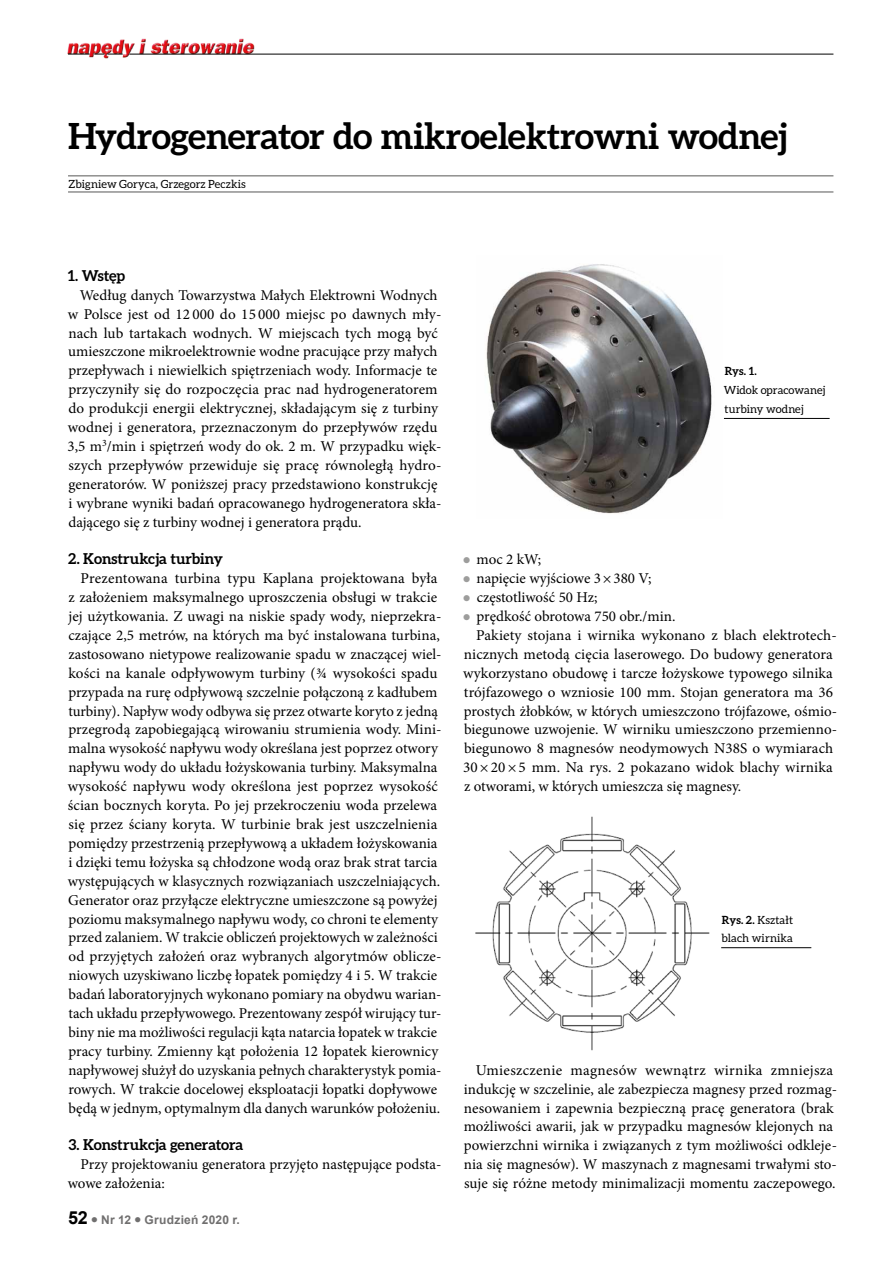
<style>
.page{position:relative;width:893px;height:1263px;background:#fff}
.page>*{position:absolute;margin:0;border:0;box-sizing:border-box;transform-origin:0 0}
.t1{font:700 36px "Aleo";letter-spacing:-.02em;color:#000}
.t2{font:15px/18.9px "Minion Pro";color:#000}
.t3{font:700 15px "Aleo";letter-spacing:-.005em;color:#000}
.t4{font:700 12px "Arial";letter-spacing:.02em;color:#706f6f}
.t5{font:11.25px/18.9px "Aleo";letter-spacing:.005em;color:#000}
.t6{font:700 11.25px "Aleo";color:#000}
.s1{font-size:18px;color:#000}
.s2{font-weight:700}
</style>
<div class="page">
<img style="left:67px;top:38px;width:190px;height:21px">
<hr style="left:129px;top:54px;width:704px;height:1px;background:#000">
<svg style="left:68px;top:54px;width:55px;height:1px"></svg>
<hr style="left:68px;top:176px;width:765px;height:1px;background:#575756">
<hr style="left:68px;top:192px;width:765px;height:1px;background:#575756">
<hr style="left:724px;top:418px;width:106px;height:1px;background:#000">
<hr style="left:721px;top:947px;width:90px;height:1px;background:#000">
<img style="left:486px;top:264px;width:226px;height:250px">
<img style="left:475px;top:816px;width:235px;height:235px">
<h1 class="t1" style="left:68px;top:115px;width:721px">Hydrogenerator do mikroelektrowni wodnej</h1>
<p class="t5" style="left:68px;top:174px;width:179px">Zbigniew Goryca, Grzegorz Peczkis</p>
<p class="t3" style="left:68px;top:267px;width:59px">1. Wstęp</p>
<p class="t2" style="left:68px;top:286px;width:375px;text-indent:12px">Według danych Towarzystwa Małych Elektrowni Wodnych w Polsce jest od 12 000 do 15 000 miejsc po dawnych mły&shy;nach lub tartakach wodnych. W miejscach tych mogą być umieszczone mikroelektrownie wodne pracujące przy małych przepływach i niewielkich spiętrzeniach wody. Informacje te przyczyniły się do rozpoczęcia prac nad hydrogeneratorem do produkcji energii elektrycznej, składającym się z turbiny wodnej i generatora, przeznaczonym do przepływów rzędu 3,5 m<sup>3</sup>/min i spiętrzeń wody do ok. 2 m. W przypadku więk&shy;szych przepływów przewiduje się pracę równoległą hydro&shy;generatorów. W poniższej pracy przedstawiono konstrukcję i wybrane wyniki badań opracowanego hydrogeneratora skła&shy;dającego się z turbiny wodnej i generatora prądu.</p>
<p class="t3" style="left:68px;top:550px;width:156px">2. Konstrukcja turbiny</p>
<p class="t2" style="left:68px;top:569px;width:375px;text-align:center">Prezentowana turbina typu Kaplana projektowana była<br>z założeniem maksymalnego uproszczenia obsługi w trakcie jej użytkowania. Z uwagi na niskie spady wody, nieprzekra&shy;czające 2,5 metrów, na których ma być instalowana turbina, zastosowano nietypowe realizowanie spadu w znaczącej wiel&shy;kości na kanale odpływowym turbiny (¾ wysokości spadu przypada na rurę odpływową szczelnie połączoną z kadłubem turbiny). Napływ wody odbywa się przez otwarte koryto z jedną przegrodą zapobiegającą wirowaniu strumienia wody. Mini&shy;malna wysokość napływu wody określana jest poprzez otwory napływu wody do układu łożyskowania turbiny. Maksymalna wysokość napływu wody określona jest poprzez wysokość ścian bocznych koryta. Po jej przekroczeniu woda przelewa się przez ściany koryta. W turbinie brak jest uszczelnienia pomiędzy przestrzenią przepływową a układem łożyskowania i dzięki temu łożyska są chłodzone wodą oraz brak strat tarcia występujących w klasycznych rozwiązaniach uszczelniających.<br>Generator oraz przyłącze elektryczne umieszczone są powyżej poziomu maksymalnego napływu wody, co chroni te elementy przed zalaniem. W trakcie obliczeń projektowych w zależności od przyjętych założeń oraz wybranych algorytmów oblicze&shy;niowych uzyskiwano liczbę łopatek pomiędzy 4 i 5. W trakcie badań laboratoryjnych wykonano pomiary na obydwu warian&shy;tach układu przepływowego. Prezentowany zespół wirujący tur&shy;biny nie ma możliwości regulacji kąta natarcia łopatek w trakcie pracy turbiny. Zmienny kąt położenia 12 łopatek kierownicy napływowej służył do uzyskania pełnych charakterystyk pomia&shy;rowych. W trakcie docelowej eksploatacji łopatki dopływowe będą w jednym, optymalnym dla danych warunków położeniu.</p>
<p class="t3" style="left:68px;top:1136px;width:176px">3. Konstrukcja generatora</p>
<p class="t2" style="left:68px;top:1155px;width:375px;text-indent:13px">Przy projektowaniu generatora przyjęto następujące podsta&shy;wowe założenia:</p>
<p class="t4" style="left:68px;top:1212px;width:173px"><span class="s1">52</span> ● Nr 12 ● Grudzień 2020 r.</p>
<p class="t6" style="left:725px;top:365px;width:33px">Rys. 1.</p>
<p class="t5" style="left:724px;top:381px;width:103px">Widok opracowanej turbiny wodnej</p>
<p class="t2" style="left:476px;top:550px;width:66px">moc 2 kW;</p>
<p class="t2" style="left:477px;top:569px;width:176px">napięcie wyjściowe 3×380 V;</p>
<p class="t2" style="left:477px;top:588px;width:122px">częstotliwość 50 Hz;</p>
<p class="t2" style="left:477px;top:607px;width:200px">prędkość obrotowa 750 obr./min.</p>
<p class="t2" style="left:476px;top:626px;width:362px">Pakiety stojana i wirnika wykonano z blach elektrotech-</p>
<p class="t2" style="left:464px;top:645px;width:370px">nicznych metodą cięcia laserowego. Do budowy generatora</p>
<p class="t2" style="left:463px;top:664px;width:371px">wykorzystano obudowę i tarcze łożyskowe typowego silnika</p>
<p class="t2" style="left:464px;top:682px;width:371px">trójfazowego o wzniosie 100 mm. Stojan generatora ma 36</p>
<p class="t2" style="left:464px;top:701px;width:375px">prostych żłobków, w których umieszczono trójfazowe, ośmio-</p>
<p class="t2" style="left:464px;top:720px;width:375px">biegunowe uzwojenie. W wirniku umieszczono przemienno-</p>
<p class="t2" style="left:464px;top:739px;width:371px">biegunowo 8 magnesów neodymowych N38S o wymiarach</p>
<p class="t2" style="left:463px;top:758px;width:371px">30×20×5 mm. Na rys. 2 pokazano widok blachy wirnika</p>
<p class="t2" style="left:464px;top:777px;width:279px">z otworami, w których umieszcza się magnesy.</p>
<p class="t5" style="left:722px;top:910px;width:73px"><span class="s2">Rys. 2.</span> Kształt blach wirnika</p>
<p class="t2" style="left:464px;top:1060px;width:375px;text-align:center">Umieszczenie magnesów wewnątrz wirnika zmniejsza indukcję w szczelinie, ale zabezpiecza magnesy przed rozmag&shy;nesowaniem i zapewnia bezpieczną pracę generatora (brak możliwości awarii, jak w przypadku magnesów klejonych na powierzchni wirnika i związanych z tym możliwości odkleje&shy;nia się magnesów). W maszynach z magnesami trwałymi sto&shy;suje się różne metody minimalizacji momentu zaczepowego.</p>
</div>
